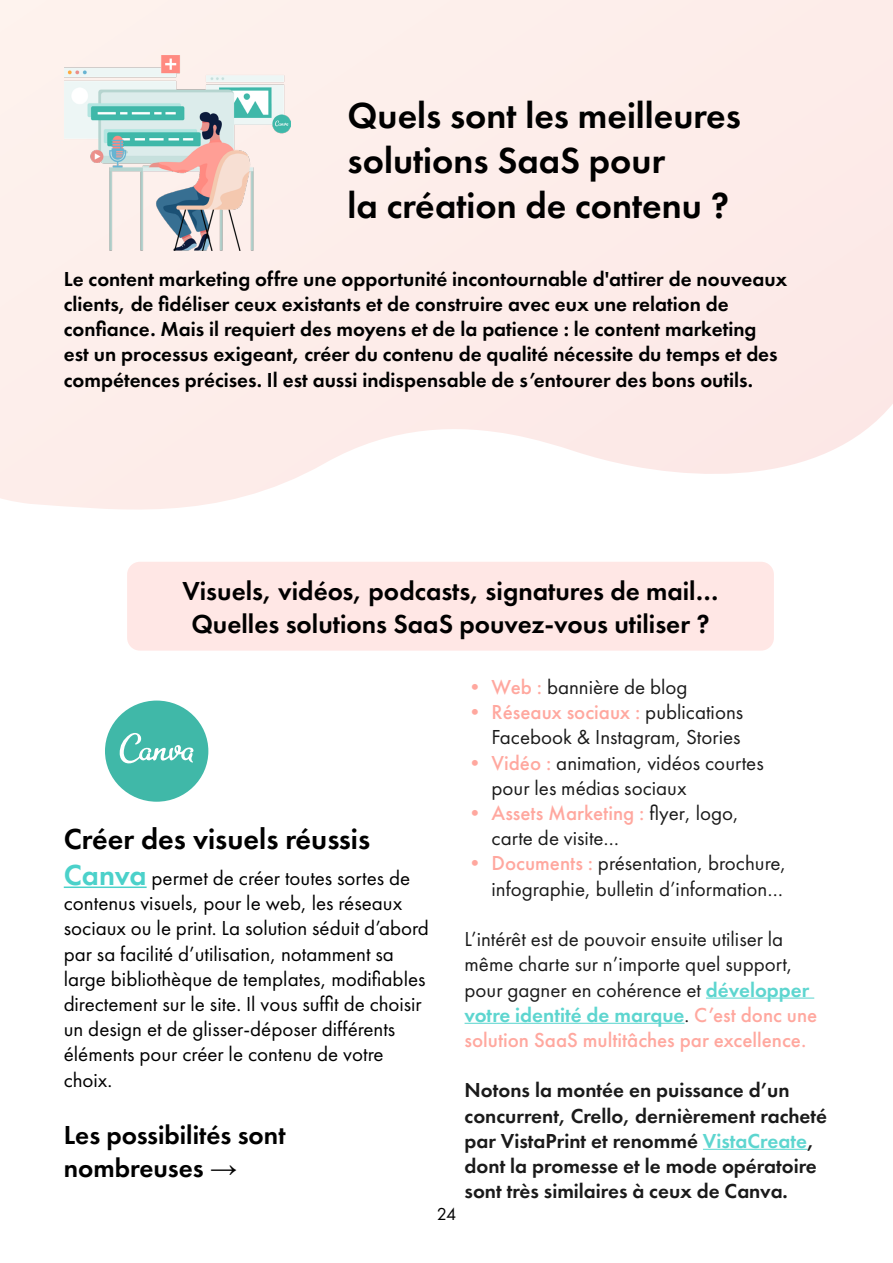
<style>
.page{position:relative;width:893px;height:1263px;background:#fff}
.page>*{position:absolute;margin:0;border:0;box-sizing:border-box;transform-origin:0 0}
.t1{font:600 37.5px/45px "Futura PT";color:#000}
.t2{font:600 30px "Futura PT";color:#000}
.t3{font:600 27px/32.4px "Futura PT";color:#000;text-align:center}
.t4{font:21px/25.2px "Futura PT";color:#000}
.t5{font:600 21px/25.2px "Futura PT";color:#000}
.t6{font:18px "Futura PT";color:#000}
.s1{font-weight:500;color:#ff9e94}
.s2{font-weight:600;color:#4bd1ca}
.s3{color:#4bd1ca}
.s4{font-weight:600;font-size:30px;color:#4bd1ca}
.s5{font-family:"Arial";font-weight:900}
</style>
<div class="page">
<div style="left:127px;top:562px;width:647px;height:89px;background:#ffe7e5;border-radius:13px"></div>
<svg style="left:0;top:0;width:893px;height:510px;background:#fdeeeb"></svg>
<hr style="left:706px;top:997px;width:108px;height:1px;background:#4bd1ca">
<hr style="left:465px;top:1023px;width:219px;height:1px;background:#4bd1ca">
<hr style="left:703px;top:1149px;width:105px;height:1px;background:#4bd1ca">
<hr style="left:64px;top:886px;width:83px;height:2px;background:#4bd1ca">
<img style="left:64px;top:55px;width:226px;height:195px">
<div style="left:105px;top:700px;width:103px;height:102px;background:#40b8a8;border-radius:50%"></div>
<svg style="left:120px;top:733px;width:74px;height:31px"></svg>
<h1 class="t1" style="left:348px;top:93px;width:395px">Quels sont les meilleures solutions SaaS pour<br>la création de contenu ?</h1>
<p class="t5" style="left:64px;top:266px;width:725px">Le content marketing offre une opportunité incontournable d'attirer de nouveaux clients, de fidéliser ceux existants et de construire avec eux une relation de confiance. Mais il requiert des moyens et de la patience : le content marketing<br>est un processus exigeant, créer du contenu de qualité nécessite du temps et des compétences précises. Il est aussi indispensable de s’entourer des bons outils.</p>
<p class="t3" style="left:182px;top:575px;width:538px">Visuels, vidéos, podcasts, signatures de mail…<br>Quelles solutions SaaS pouvez-vous utiliser ?</p>
<p class="t4" style="left:465px;top:674px;width:224px"><span class="s1">• Web :</span> bannière de blog</p>
<p class="t4" style="left:465px;top:699px;width:280px;text-align:right"><span class="s1">• Réseaux sociaux :</span> publications<br>Facebook &amp; Instagram, Stories</p>
<p class="t4" style="left:492px;top:750px;width:274px;text-indent:-27px"><span class="s1">• Vidéo :</span> animation, vidéos courtes pour les médias sociaux</p>
<p class="t4" style="left:492px;top:800px;width:249px;text-indent:-27px"><span class="s1">• Assets Marketing :</span> flyer, logo, carte de visite…</p>
<p class="t4" style="left:465px;top:851px;width:323px;text-align:right"><span class="s1">• Documents :</span> présentation, brochure, infographie, bulletin d’information…</p>
<p class="t4" style="left:465px;top:926px;width:354px">L’intérêt est de pouvoir ensuite utiliser la même charte sur n’importe quel support, pour gagner en cohérence et <span class="s2">développer votre identité de marque</span>. <span class="s1">C’est donc une solution SaaS multitâches par excellence.</span></p>
<p class="t5" style="left:465px;top:1077px;width:364px">Notons la montée en puissance d’un concurrent, Crello, dernièrement racheté par VistaPrint et renommé <span class="s3">VistaCreate</span>, dont la promesse et le mode opératoire sont très similaires à ceux de Canva.</p>
<h2 class="t2" style="left:64px;top:820px;width:308px">Créer des visuels réussis</h2>
<p class="t4" style="left:64px;top:865px;width:367px"><span class="s4">Canva</span> permet de créer toutes sortes de contenus visuels, pour le web, les réseaux sociaux ou le print. La solution séduit d’abord par sa facilité d’utilisation, notamment sa large bibliothèque de templates, modifiables directement sur le site. Il vous suffit de choisir un design et de glisser-déposer différents éléments pour créer le contenu de votre choix.</p>
<p class="t3" style="left:64px;top:1119px;width:223px;text-align:left">Les possibilités sont nombreuses <span class="s5">→</span></p>
<p class="t6" style="left:437px;top:1203px;width:21px">24</p>
</div>
